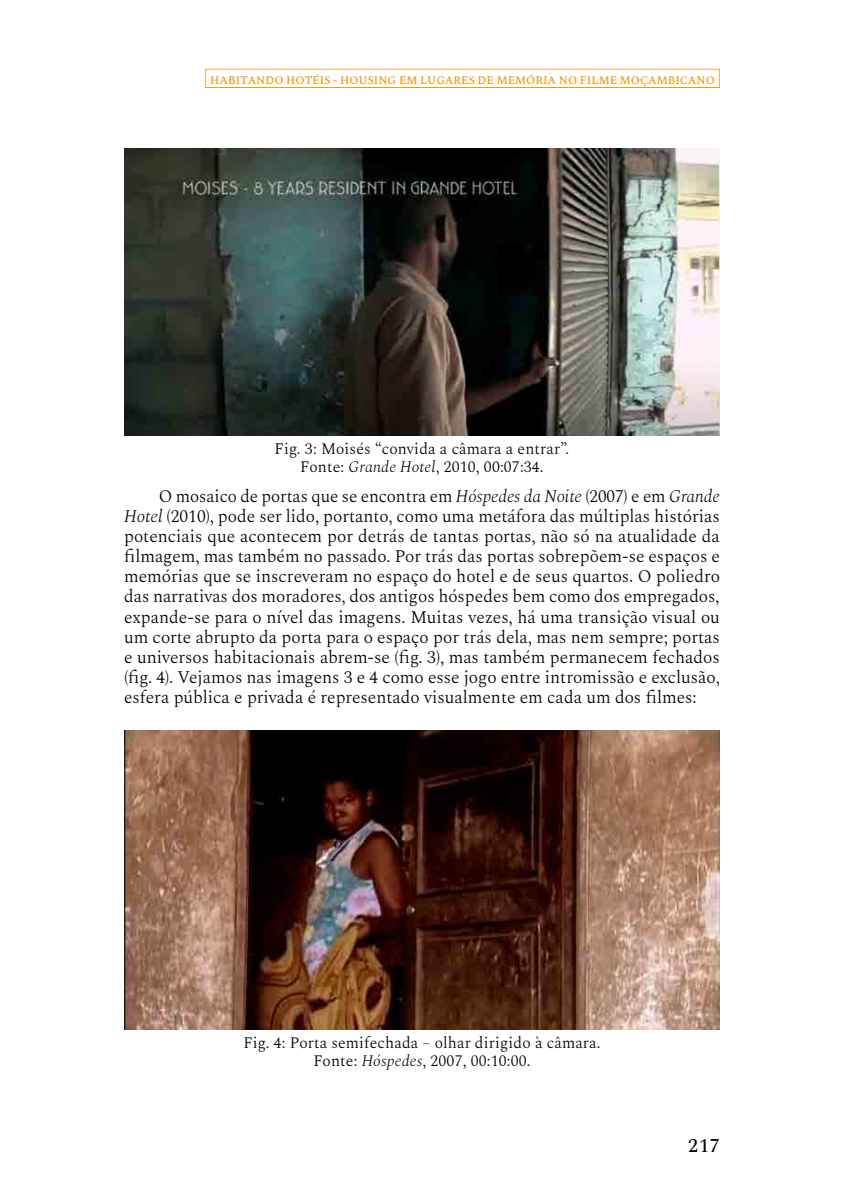
<style>
.page{position:relative;width:844px;height:1191px;background:#fff}
.page>*{position:absolute;margin:0;border:0;box-sizing:border-box;transform-origin:0 0}
.t1{font:500 19.25px "Spectral";color:#000}
.Texto{font:300 17.5px/20.1px "Spectral";color:#000;text-align:justify}
.Legendas{font:300 15.75px "Spectral";letter-spacing:.01em;color:#000}
.t2{font:500 11.38px "Spectral";color:#f39200}
.s1{font-style:italic}
</style>
<div class="page">
<img style="left:124px;top:149px;width:595px;height:286px">
<img style="left:124px;top:730px;width:595px;height:299px">
<svg style="left:205px;top:69px;width:514px;height:19px"></svg>
<div style="left:206px;top:70px;width:513px;height:17px;background:#fff"></div>
<p class="t2" style="left:210px;top:72px;width:18px">HABITA</p>
<p class="t2" style="left:256px;top:72px;width:56px">NDO HOTÉIS</p>
<p class="t2" style="left:333px;top:72px;width:96px">- HOUSING EM LUGARES</p>
<p class="t2" style="left:477px;top:72px;width:30px">DE MEM</p>
<p class="t2" style="left:526px;top:72px;width:17px">ÓRIA</p>
<p class="t2" style="left:558px;top:72px;width:30px">NO FILME</p>
<p class="t2" style="left:619px;top:72px;width:29px">MOÇAMBI</p>
<p class="t2" style="left:679px;top:72px;width:36px">CANO</p>
<p class="Legendas" style="left:274px;top:437px;width:296px">Fig. 3: Moisés “convida a câmara a entrar”.</p>
<p class="Legendas" style="left:300px;top:455px;width:245px">Fonte: <span class="s1">Grande Hotel</span>, 2010, 00:07:34.</p>
<p class="Texto" style="left:124px;top:486px;width:597px;text-indent:35px">O mosaico de portas que se encontra em <span class="s1">Hóspedes da Noite</span> (2007) e em <span class="s1">Grande Hotel</span> (2010), pode ser lido, portanto, como uma metáfora das múltiplas histórias potenciais que acontecem por detrás de tantas portas, não só na atualidade da filmagem, mas também no passado. Por trás das portas sobrepõem-se espaços e memórias que se inscreveram no espaço do hotel e de seus quartos. O poliedro das narrativas dos moradores, dos antigos hóspedes bem como dos empregados, expande-se para o nível das imagens. Muitas vezes, há uma transição visual ou um corte abrupto da porta para o espaço por trás dela, mas nem sempre; portas e universos habitacionais abrem-se (fig. 3), mas também permanecem fechados (fig. 4). Vejamos nas imagens 3 e 4 como esse jogo entre intromissão e exclusão, esfera pública e privada é representado visualmente em cada um dos filmes:</p>
<p class="Legendas" style="left:243px;top:1031px;width:358px">Fig. 4: Porta semifechada – olhar dirigido à câmara.</p>
<p class="Legendas" style="left:313px;top:1049px;width:218px">Fonte: <span class="s1">Hóspedes</span>, 2007, 00:10:00.</p>
<p class="t1" style="left:688px;top:1131px;width:33px">217</p>
</div>
